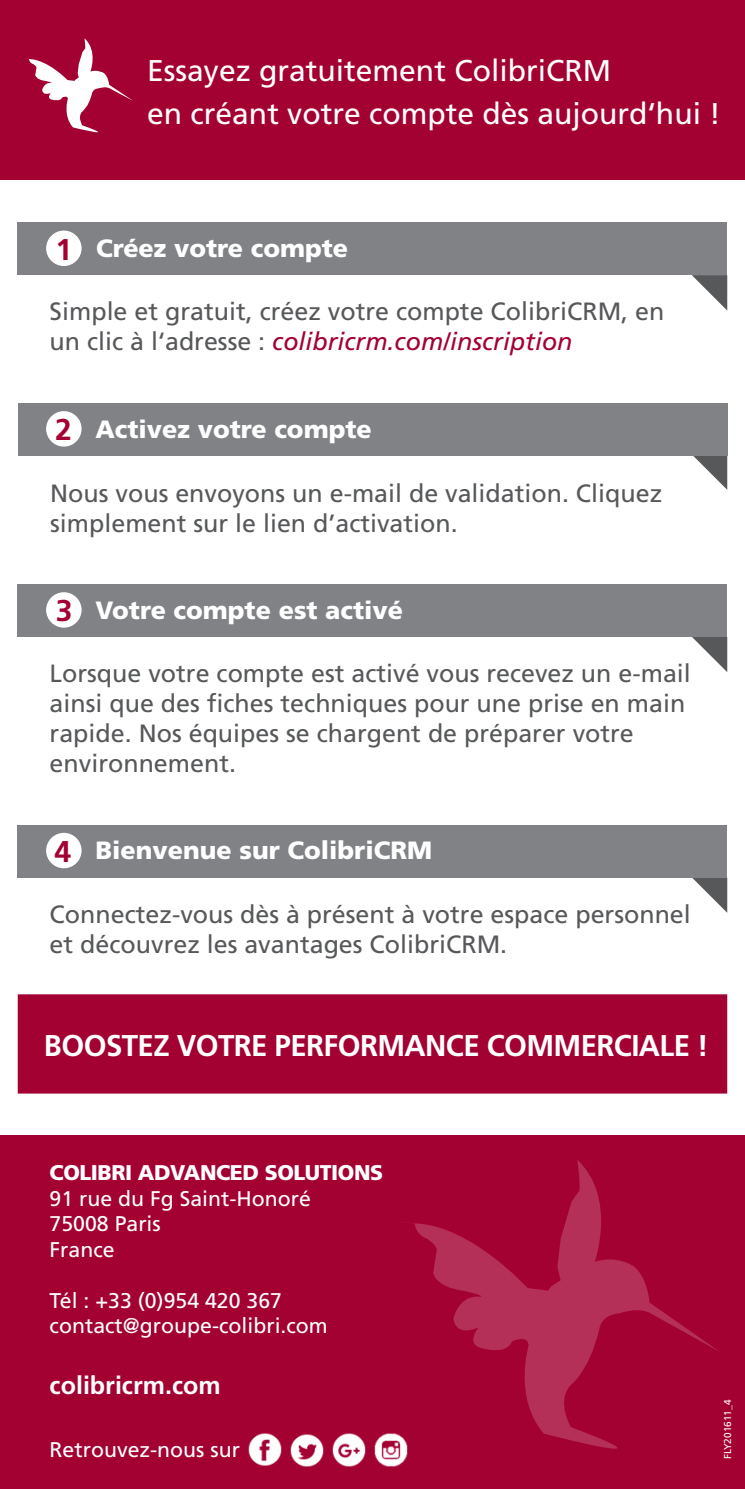
<style>
.page{position:relative;width:745px;height:1489px;background:#fff}
.page>*{position:absolute;margin:0;border:0;box-sizing:border-box;transform-origin:0 0}
.Accroche{font:30px "Frutiger LT Std";color:#fff}
.t1{font:700 30px "Frutiger LT Std";letter-spacing:-.02em;color:#fff}
.t2{font:700 30px "Frutiger LT Std";color:#a40133}
.t3{font:25px/30px "Frutiger LT Std";color:#57585a}
.Opérations{font:900 25px "Frutiger LT Std";color:#fff}
.t4{font:700 25px "Frutiger LT Std";color:#fff}
.t5{font:21.25px "Frutiger LT Std";color:#fff}
.t6{font:900 21.25px "Frutiger LT Std";letter-spacing:-.02em;color:#fff}
.t7{font:10px "Frutiger LT Std";color:#fff}
.s1{font-style:italic;color:#a40133}
</style>
<div class="page">
<div style="left:0;top:1135px;width:744px;height:353px;background:#a40133"></div>
<svg style="left:414px;top:1160px;width:304px;height:289px"></svg>
<div style="left:0;top:0;width:744px;height:179px;background:#a40133"></div>
<div style="left:18px;top:994px;width:708px;height:99px;background:#a40133"></div>
<svg style="left:25px;top:38px;width:108px;height:95px"></svg>
<svg style="left:692px;top:275px;width:34px;height:34px"></svg>
<div style="left:18px;top:223px;width:708px;height:52px;background:#808285"></div>
<div style="left:46px;top:230px;width:35px;height:36px;background:#fff;border-radius:50%"></div>
<svg style="left:691px;top:455px;width:35px;height:34px"></svg>
<div style="left:18px;top:403px;width:708px;height:52px;background:#808285"></div>
<div style="left:46px;top:411px;width:35px;height:35px;background:#fff;border-radius:50%"></div>
<svg style="left:691px;top:636px;width:35px;height:35px"></svg>
<div style="left:18px;top:584px;width:708px;height:52px;background:#808285"></div>
<div style="left:46px;top:592px;width:35px;height:35px;background:#fff;border-radius:50%"></div>
<svg style="left:691px;top:877px;width:35px;height:35px"></svg>
<div style="left:18px;top:824px;width:708px;height:53px;background:#808285"></div>
<div style="left:46px;top:832px;width:35px;height:36px;background:#fff;border-radius:50%"></div>
<img style="left:248px;top:1433px;width:34px;height:33px">
<img style="left:332px;top:1433px;width:34px;height:33px">
<img style="left:374px;top:1433px;width:34px;height:33px">
<img style="left:290px;top:1434px;width:34px;height:32px">
<p class="Accroche" style="left:147px;top:52px;width:465px">Essayez gratuitement ColibriCRM</p>
<p class="Accroche" style="left:147px;top:96px;width:575px">en créant votre compte dès aujourd‘hui !</p>
<p class="t2" style="left:55px;top:231px;width:18px">1</p>
<p class="Opérations" style="left:96px;top:233px;width:253px">Créez votre compte</p>
<p class="t3" style="left:50px;top:297px;width:616px">Simple et gratuit, créez votre compte ColibriCRM, en un clic à l‘adresse : <span class="s1">colibricrm.com/inscription</span></p>
<p class="t2" style="left:55px;top:412px;width:18px">2</p>
<p class="Opérations" style="left:95px;top:414px;width:278px">Activez votre compte</p>
<p class="t3" style="left:50px;top:478px;width:613px">Nous vous envoyons un e-mail de validation. Cliquez simplement sur le lien d’activation.</p>
<p class="t2" style="left:56px;top:593px;width:18px">3</p>
<p class="Opérations" style="left:95px;top:595px;width:309px">Votre compte est activé</p>
<p class="t3" style="left:50px;top:658px;width:642px">Lorsque votre compte est activé vous recevez un e-mail ainsi que des fiches techniques pour une prise en main rapide. Nos équipes se chargent de préparer votre environnement.</p>
<p class="t2" style="left:54px;top:833px;width:18px">4</p>
<p class="Opérations" style="left:95px;top:835px;width:338px">Bienvenue sur ColibriCRM</p>
<p class="t3" style="left:50px;top:899px;width:642px">Connectez-vous dès à présent à votre espace personnel et découvrez les avantages ColibriCRM.</p>
<p class="t1" style="left:44px;top:1027px;width:665px">BOOSTEZ VOTRE PERFORMANCE COMMERCIALE !</p>
<p class="t6" style="left:50px;top:1159px;width:335px">COLIBRI ADVANCED SOLUTIONS</p>
<p class="t5" style="left:50px;top:1185px;width:262px">91 rue du Fg Saint-Honoré</p>
<p class="t5" style="left:50px;top:1210px;width:113px">75008 Paris</p>
<p class="t5" style="left:50px;top:1236px;width:66px">France</p>
<p class="t5" style="left:50px;top:1287px;width:234px">Tél : +33 (0)954 420 367</p>
<p class="t5" style="left:50px;top:1312px;width:279px">contact@groupe-colibri.com</p>
<p class="t4" style="left:50px;top:1370px;width:172px">colibricrm.com</p>
<p class="t5" style="left:50px;top:1437px;width:192px">Retrouvez-nous sur</p>
<p class="t7" style="left:721px;top:1459px;width:61px;rotate:-90deg">FLY201611_4</p>
</div>
